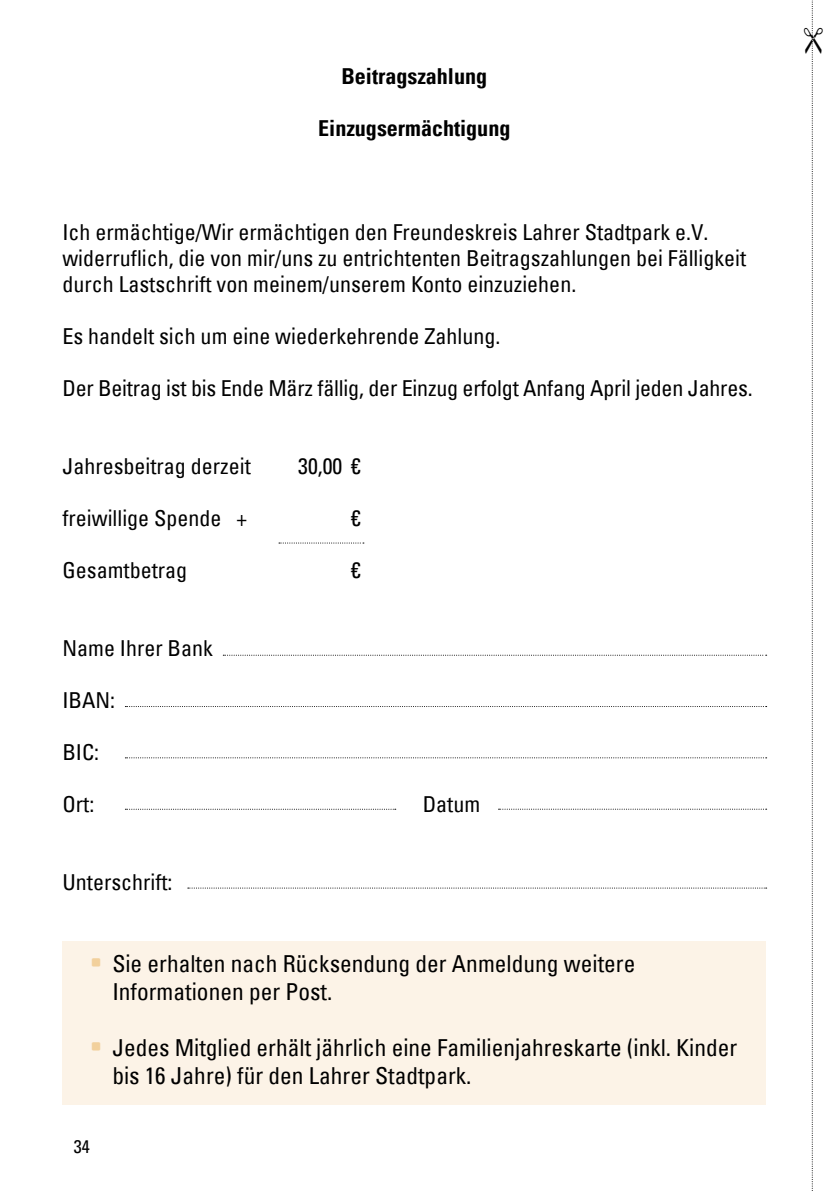
<style>
.page{position:relative;width:840px;height:1191px;background:#fff}
.page>*{position:absolute;margin:0;border:0;box-sizing:border-box;transform-origin:0 0}
.t1{font:condensed 23.4px/28px "Univers";color:#000}
.t2{font:condensed 22px/26px "Univers";color:#000}
.t3{font:700 condensed 22px "Univers";color:#000}
.t4{font:condensed 18px "Univers";color:#000}
.s1{color:#fff}
</style>
<div class="page">
<div style="left:62px;top:940px;width:703px;height:164px;background:#fcf3e7"></div>
<svg style="left:279px;top:542px;width:85px;height:1px"></svg>
<svg style="left:223px;top:654px;width:543px;height:1px"></svg>
<svg style="left:125px;top:706px;width:641px;height:1px"></svg>
<svg style="left:125px;top:757px;width:641px;height:1px"></svg>
<svg style="left:125px;top:808px;width:270px;height:1px"></svg>
<svg style="left:188px;top:887px;width:578px;height:1px"></svg>
<svg style="left:498px;top:808px;width:268px;height:1px"></svg>
<svg style="left:811px;top:0;width:2px;height:1191px"></svg>
<p class="t3" style="left:341px;top:63px;width:147px">Beitragszahlung</p>
<p class="t3" style="left:318px;top:115px;width:193px">Einzugsermächtigung</p>
<p class="t2" style="left:62px;top:219px;width:685px">Ich ermächtige/Wir ermächtigen den Freundeskreis Lahrer Stadtpark e.V. widerruflich, die von mir/uns zu entrichtenten Beitragszahlungen bei Fälligkeit durch Lastschrift von meinem/unserem Konto einzuziehen.</p>
<p class="t2" style="left:62px;top:323px;width:439px">Es handelt sich um eine wiederkehrende Zahlung.</p>
<p class="t2" style="left:62px;top:375px;width:691px">Der Beitrag ist bis Ende März fällig, der Einzug erfolgt Anfang April jeden Jahres.</p>
<p class="t2" style="left:62px;top:453px;width:190px">Jahresbeitrag derzeit</p>
<p class="t2" style="left:298px;top:453px;width:64px">30,00 €</p>
<p class="t2" style="left:62px;top:505px;width:235px">freiwillige Spende + <span class="s1">22,00</span></p>
<p class="t2" style="left:350px;top:505px;width:11px">€</p>
<p class="t2" style="left:62px;top:557px;width:126px">Gesamtbetrag</p>
<p class="t2" style="left:350px;top:557px;width:11px">€</p>
<p class="t2" style="left:62px;top:635px;width:152px">Name Ihrer Bank</p>
<p class="t2" style="left:62px;top:687px;width:54px">IBAN:</p>
<p class="t2" style="left:62px;top:739px;width:38px">BIC:</p>
<p class="t2" style="left:62px;top:791px;width:33px">Ort:</p>
<p class="t2" style="left:422px;top:791px;width:59px">Datum</p>
<p class="t2" style="left:62px;top:869px;width:111px">Unterschrift:</p>
<p class="t4" style="left:74px;top:1134px;width:17px">34</p>
<p class="t1" style="left:112px;top:949px;width:524px">Sie erhalten nach Rücksendung der Anmeldung weitere<br>Informationen per Post.</p>
<p class="t1" style="left:112px;top:1033px;width:626px">Jedes Mitglied erhält jährlich eine Familienjahreskarte (inkl. Kinder bis 16 Jahre) für den Lahrer Stadtpark.</p>
</div>
